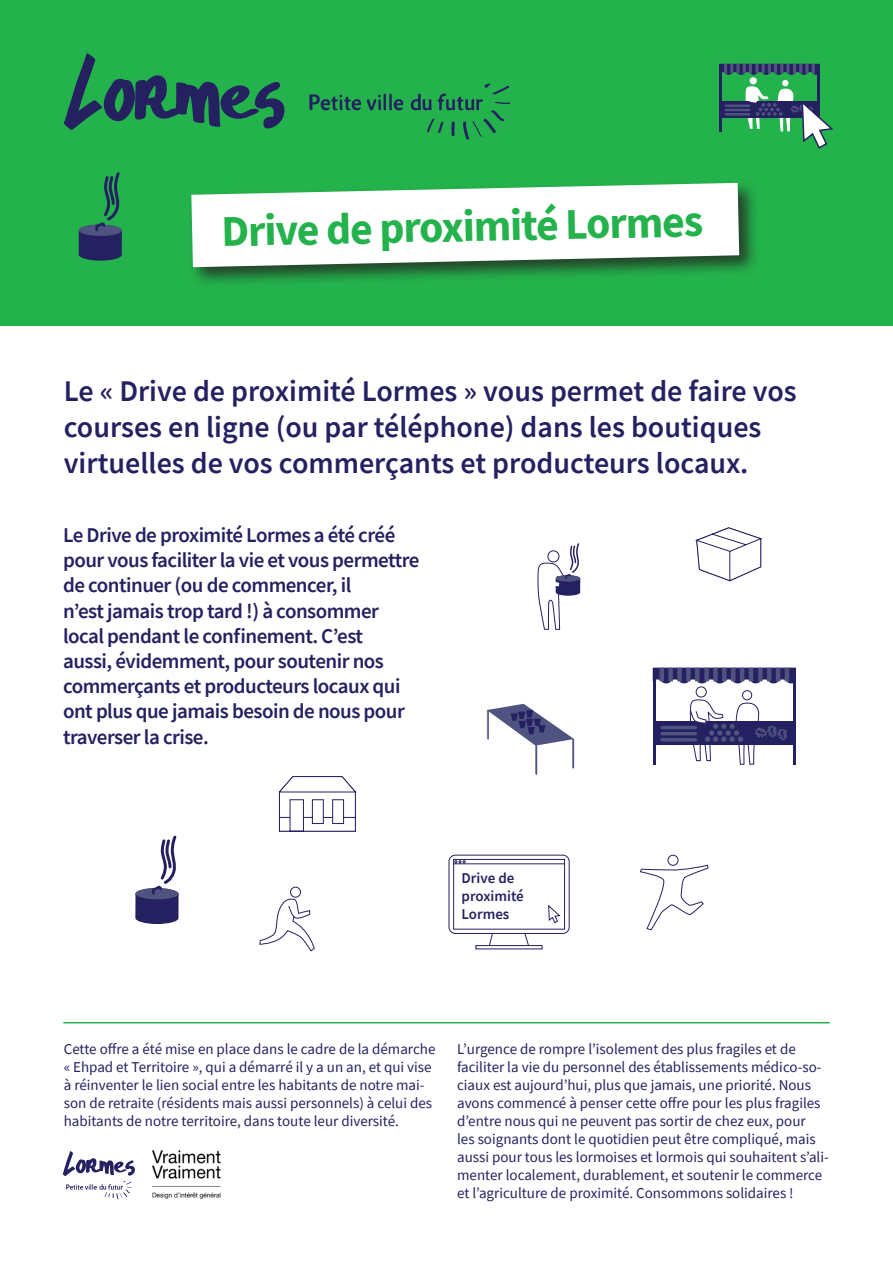
<style>
.page{position:relative;width:893px;height:1263px;background:#fff}
.page>*{position:absolute;margin:0;border:0;box-sizing:border-box;transform-origin:0 0}
.t1{font:700 43.8px "Source Sans Pro";color:#23b24b}
.t2{font:600 30px/36px "Source Sans Pro";color:#252161}
.t3{font:600 21px/25.2px "Source Sans Pro";letter-spacing:-.025em;color:#252161}
.t4{font:15px/18px "Source Sans Pro";color:#252161}
.t5{font:600 15px/18px "Source Sans Pro";color:#252161}
</style>
<div class="page">
<div style="left:0;top:0;width:893px;height:325px;background:#23b24b"></div>
<svg style="left:537px;top:543px;width:44px;height:87px"></svg>
<svg style="left:487px;top:704px;width:87px;height:71px"></svg>
<div style="left:742px;top:690px;width:10px;height:10px;border:1px solid #252161;border-radius:50%"></div>
<div style="left:696px;top:686px;width:11px;height:11px;border:1px solid #252161;border-radius:50%"></div>
<div style="left:653px;top:721px;width:143px;height:24px;background:#252161"></div>
<svg style="left:656px;top:668px;width:137px;height:15px"></svg>
<div style="left:668px;top:668px;width:5px;height:13px;background:#4e537f"></div>
<div style="left:659px;top:668px;width:5px;height:13px;background:#4e537f"></div>
<div style="left:677px;top:668px;width:5px;height:13px;background:#4e537f"></div>
<div style="left:686px;top:668px;width:5px;height:13px;background:#4e537f"></div>
<hr style="left:695px;top:668px;width:4px;height:13px;background:#4e537f">
<div style="left:704px;top:668px;width:5px;height:13px;background:#4e537f"></div>
<div style="left:713px;top:668px;width:5px;height:13px;background:#4e537f"></div>
<div style="left:722px;top:668px;width:5px;height:13px;background:#4e537f"></div>
<hr style="left:731px;top:668px;width:4px;height:13px;background:#4e537f">
<hr style="left:740px;top:668px;width:4px;height:13px;background:#4e537f">
<hr style="left:749px;top:668px;width:4px;height:13px;background:#4e537f">
<div style="left:758px;top:668px;width:5px;height:13px;background:#4e537f"></div>
<hr style="left:767px;top:668px;width:4px;height:13px;background:#4e537f">
<hr style="left:776px;top:668px;width:4px;height:13px;background:#4e537f">
<hr style="left:785px;top:668px;width:4px;height:13px;background:#4e537f">
<svg style="left:660px;top:699px;width:127px;height:66px"></svg>
<hr style="left:653px;top:668px;width:3px;height:96px;background:#252161">
<hr style="left:793px;top:668px;width:3px;height:96px;background:#252161">
<svg style="left:79px;top:172px;width:43px;height:89px"></svg>
<svg style="left:135px;top:835px;width:44px;height:89px"></svg>
<svg style="left:410px;top:83px;width:100px;height:56px"></svg>
<svg style="left:309px;top:94px;width:95px;height:17px"></svg>
<svg style="left:64px;top:53px;width:221px;height:77px"></svg>
<div style="left:188px;top:180px;width:572px;height:108px;background:#231f20;opacity:.75"></div>
<svg style="left:191px;top:183px;width:548px;height:84px;background:#e0eee3"></svg>
<div style="left:782px;top:80px;width:7px;height:6px;background:#fff;border-radius:50%"></div>
<div style="left:750px;top:77px;width:7px;height:7px;background:#fff;border-radius:50%"></div>
<div style="left:719px;top:101px;width:100px;height:17px;background:#252161"></div>
<svg style="left:721px;top:64px;width:96px;height:11px"></svg>
<hr style="left:719px;top:64px;width:2px;height:68px;background:#252161">
<hr style="left:817px;top:64px;width:2px;height:68px;background:#252161">
<svg style="left:724px;top:86px;width:110px;height:63px"></svg>
<hr style="left:64px;top:1022px;width:765px;height:1px;background:#23b24b">
<svg style="left:63px;top:1151px;width:72px;height:48px"></svg>
<div style="left:667px;top:855px;width:11px;height:11px;border:1px solid #252161;border-radius:50%"></div>
<svg style="left:640px;top:864px;width:69px;height:67px"></svg>
<div style="left:290px;top:887px;width:11px;height:11px;border:1px solid #252161;border-radius:50%"></div>
<svg style="left:259px;top:895px;width:56px;height:56px"></svg>
<svg style="left:489px;top:934px;width:40px;height:11px"></svg>
<svg style="left:475px;top:945px;width:67px;height:4px"></svg>
<div style="left:449px;top:855px;width:121px;height:79px;border:1px solid #252161;border-radius:6px"></div>
<div style="left:453px;top:859px;width:112px;height:70px;background:#fff;border:1px solid #252161"></div>
<hr style="left:453px;top:863px;width:112px;height:1px;background:#252161">
<svg style="left:454px;top:860px;width:12px;height:3px"></svg>
<svg style="left:548px;top:905px;width:13px;height:19px"></svg>
<svg style="left:695px;top:527px;width:67px;height:55px"></svg>
<svg style="left:278px;top:776px;width:79px;height:56px"></svg>
<img style="left:152px;top:1150px;width:69px;height:49px">
<p class="t1" style="left:221px;top:201px;width:483px;rotate:-1deg">Drive de proximité Lormes</p>
<p class="t2" style="left:64px;top:373px;width:734px">Le « Drive de proximité Lormes » vous permet de faire vos courses en ligne (ou par téléphone) dans les boutiques virtuelles de vos commerçants et producteurs locaux.</p>
<p class="t3" style="left:63px;top:522px;width:358px">Le Drive de proximité Lormes a été créé pour vous faciliter la vie et vous permettre de continuer (ou de commencer, il<br>n’est jamais trop tard !) à consommer local pendant le confinement. C’est<br>aussi, évidemment, pour soutenir nos commerçants et producteurs locaux qui ont plus que jamais besoin de nous pour traverser la crise.</p>
<p class="t5" style="left:462px;top:869px;width:64px">Drive de proximité<br>Lormes</p>
<p class="t4" style="left:64px;top:1040px;width:373px">Cette offre a été mise en place dans le cadre de la démarche « Ehpad et Territoire », qui a démarré il y a un an, et qui vise à réinventer le lien social entre les habitants de notre mai&shy;son de retraite (résidents mais aussi personnels) à celui des habitants de notre territoire, dans toute leur diversité.</p>
<p class="t4" style="left:457px;top:1040px;width:373px">L’urgence de rompre l’isolement des plus fragiles et de faciliter la vie du personnel des établissements médico-so&shy;ciaux est aujourd’hui, plus que jamais, une priorité. Nous avons commencé à penser cette offre pour les plus fragiles d’entre nous qui ne peuvent pas sortir de chez eux, pour<br>les soignants dont le quotidien peut être compliqué, mais aussi pour tous les lormoises et lormois qui souhaitent s’ali&shy;menter localement, durablement, et soutenir le commerce et l’agriculture de proximité. Consommons solidaires !</p>
</div>
